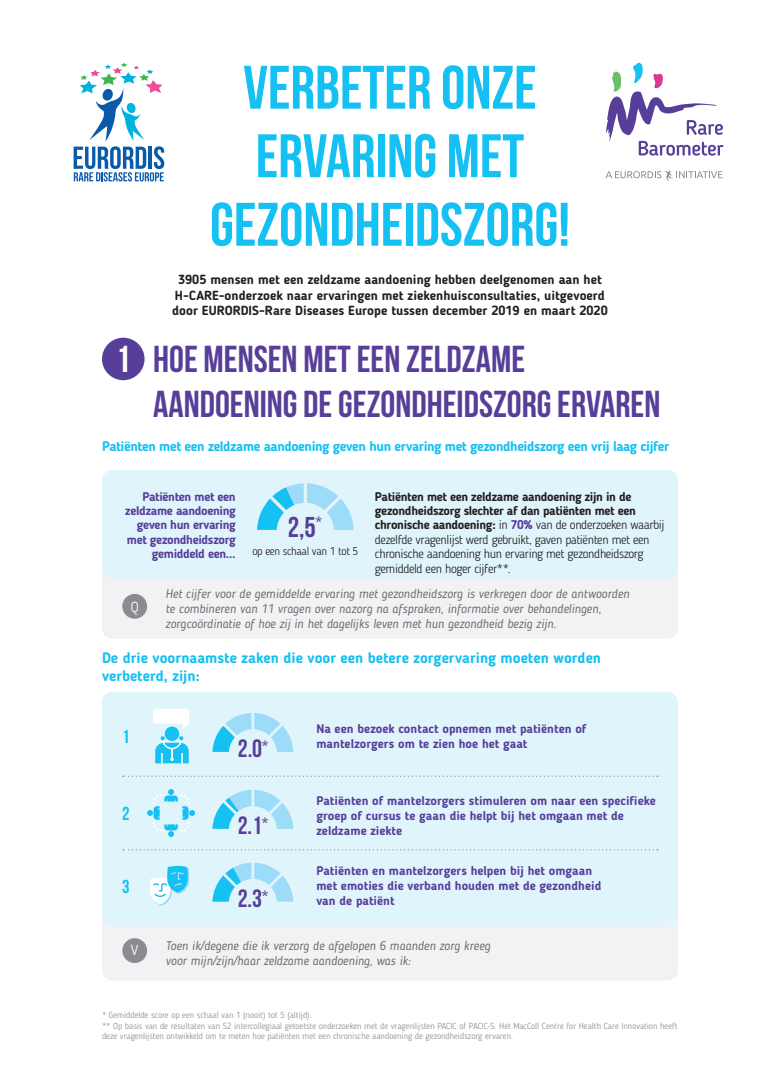
<style>
.page{position:relative;width:780px;height:1088px;background:#fff}
.page>*{position:absolute;margin:0;border:0;box-sizing:border-box;transform-origin:0 0}
.grand_titre{font:61.25px/68.5px "Bebas Neue";color:#15c0f2;text-align:center}
.titre_de_rubrique{font:37.5px/45px "Bebas Neue";color:#573e99}
.numéro_rubrique{font:37.5px "Bebas Neue";color:#fff}
.infog_chiffre_2{font:28.62px "Bebas Neue";color:#573e99}
.infog_chiffre_2-2{font:25px "Bebas Neue";color:#573e99}
.ordre{font:18.75px "Bebas Neue";color:#15c0f2}
.titre_bloc{font:700 15px/18px "Blogger Sans";color:#15c0f2}
.infog_chiffre_2-3{font:15px "Bebas Neue";color:#573e99}
.infog_texte{font:300 14.38px "Blogger Sans";color:#fff}
.titre_bloc-2{font:700 13.75px "Blogger Sans";letter-spacing:-.03em;color:#15c0f2}
.texte{font:700 13.12px/15.8px "Blogger Sans";color:#231f20;text-align:center}
.question{font:italic 12.5px/15px "Blogger Sans";color:#6c6d70}
.inter_violet{font:700 12.5px/15px "Blogger Sans";color:#573e99}
.introduit_réponse{font:300 12.5px/14.4px "Blogger Sans";letter-spacing:-.03em;color:#231f20}
.inter_violet-2{font:700 12.5px/14.4px "Blogger Sans";letter-spacing:-.03em;color:#573e99;text-align:right}
.complément_graphique{font:300 11.25px "Blogger Sans";letter-spacing:-.03em;color:#231f20}
.note_bas_de_page{font:300 8.75px/10.5px "Blogger Sans";color:#8a8c8f}
.s1{font-weight:700}
.s2{font-weight:700;color:#573e99}
</style>
<div class="page">
<svg style="left:74px;top:63px;width:90px;height:118px"></svg>
<svg style="left:605px;top:170px;width:117px;height:11px"></svg>
<svg style="left:606px;top:63px;width:117px;height:93px"></svg>
<div style="left:102px;top:338px;width:42px;height:42px;background:#573e99;border-radius:50%"></div>
<div style="left:102px;top:560px;width:576px;height:79px;background:#f1f2f3;border-radius:11px"></div>
<div style="left:102px;top:470px;width:576px;height:108px;background:#e0f4fc;border-radius:11px"></div>
<div style="left:122px;top:594px;width:25px;height:25px;background:#8a8c8f;border-radius:50%"></div>
<svg style="left:257px;top:483px;width:96px;height:47px"></svg>
<div style="left:102px;top:902px;width:576px;height:78px;background:#f1f2f3;border-radius:11px"></div>
<div style="left:122px;top:938px;width:25px;height:25px;background:#8a8c8f;border-radius:50%"></div>
<div style="left:102px;top:692px;width:576px;height:234px;background:#e0f4fc;border-radius:11px"></div>
<svg style="left:123px;top:775px;width:535px;height:2px"></svg>
<svg style="left:123px;top:849px;width:535px;height:1px"></svg>
<svg style="left:212px;top:713px;width:81px;height:39px"></svg>
<svg style="left:153px;top:709px;width:36px;height:20px"></svg>
<div style="left:165px;top:726px;width:14px;height:15px;background:#15c0f2;border-radius:50%"></div>
<svg style="left:155px;top:736px;width:34px;height:27px"></svg>
<svg style="left:212px;top:790px;width:81px;height:39px"></svg>
<svg style="left:147px;top:789px;width:48px;height:48px"></svg>
<svg style="left:150px;top:866px;width:39px;height:40px"></svg>
<svg style="left:212px;top:863px;width:81px;height:39px"></svg>
<p class="numéro_rubrique" style="left:116px;top:338px;width:16px">1</p>
<p class="grand_titre" style="left:210px;top:53px;width:361px">VERBETER ONZE<br>ERVARING MET<br>GEZONDHEIDSZORG!</p>
<p class="texte" style="left:172px;top:271px;width:437px">3905 mensen met een zeldzame aandoening hebben deelgenomen aan het<br>H-CARE-onderzoek naar ervaringen met ziekenhuisconsultaties, uitgevoerd door EURORDIS-Rare Diseases Europe tussen december 2019 en maart 2020</p>
<p class="titre_de_rubrique" style="left:153px;top:336px;width:509px">HOE MENSEN MET EEN ZELDZAME<br>AANDOENING DE GEZONDHEIDSZORG ERVAREN</p>
<p class="titre_bloc-2" style="left:102px;top:438px;width:569px">Patiënten met een zeldzame aandoening geven hun ervaring met gezondheidszorg een vrij laag cijfer</p>
<p class="inter_violet-2" style="left:125px;top:489px;width:112px">Patiënten met een zeldzame aandoening geven hun ervaring met gezondheidszorg gemiddeld een…</p>
<p class="infog_chiffre_2" style="left:288px;top:511px;width:35px">2,5<sup>*</sup></p>
<p class="complément_graphique" style="left:252px;top:545px;width:107px">op een schaal van 1 tot 5</p>
<p class="introduit_réponse" style="left:375px;top:489px;width:291px"><span class="s1">Patiënten met een zeldzame aandoening zijn in de gezondheidszorg slechter af dan patiënten met een chronische aandoening:</span> in <span class="s2">70%</span> van de onderzoeken waarbij dezelfde vragenlijst werd gebruikt, gaven patiënten met een chronische aandoening hun ervaring met gezondheidszorg gemiddeld een hoger cijfer**.</p>
<p class="question" style="left:166px;top:586px;width:465px">Het cijfer voor de gemiddelde ervaring met gezondheidszorg is verkregen door de antwoorden te combineren van 11 vragen over nazorg na afspraken, informatie over behandelingen, zorgcoördinatie of hoe zij in het dagelijks leven met hun gezondheid bezig zijn.</p>
<p class="titre_bloc" style="left:102px;top:649px;width:500px">De drie voornaamste zaken die voor een betere zorgervaring moeten worden verbeterd, zijn:</p>
<p class="inter_violet" style="left:316px;top:721px;width:272px">Na een bezoek contact opnemen met patiënten of mantelzorgers om te zien hoe het gaat</p>
<p class="infog_texte" style="left:131px;top:598px;width:9px">Q</p>
<p class="ordre" style="left:122px;top:726px;width:9px">1</p>
<p class="infog_chiffre_2-2" style="left:238px;top:735px;width:32px">2.O<sup>*</sup></p>
<p class="ordre" style="left:122px;top:803px;width:9px">2</p>
<p class="inter_violet" style="left:316px;top:793px;width:341px">Patiënten of mantelzorgers stimuleren om naar een specifieke groep of cursus te gaan die helpt bij het omgaan met de</p>
<p class="infog_chiffre_2-2" style="left:238px;top:812px;width:26px">2.1</p>
<p class="inter_violet" style="left:316px;top:823px;width:87px">zeldzame ziekte</p>
<p class="infog_chiffre_2-3" style="left:262px;top:814px;width:7px">*</p>
<p class="ordre" style="left:122px;top:876px;width:9px">3</p>
<p class="infog_texte" style="left:131px;top:941px;width:9px">V</p>
<p class="infog_chiffre_2-2" style="left:238px;top:885px;width:32px">2.3<sup>*</sup></p>
<p class="inter_violet" style="left:316px;top:863px;width:286px">Patiënten en mantelzorgers helpen bij het omgaan met emoties die verband houden met de gezondheid van de patiënt</p>
<p class="question" style="left:166px;top:937px;width:326px">Toen ik/degene die ik verzorg de afgelopen 6 maanden zorg kreeg voor mijn/zijn/haar zeldzame aandoening, was ik:</p>
<p class="note_bas_de_page" style="left:102px;top:1010px;width:211px">* Gemiddelde score op een schaal van 1 (nooit) tot 5 (altijd).</p>
<p class="note_bas_de_page" style="left:102px;top:1020px;width:577px">** Op basis van de resultaten van 52 intercollegiaal getoetste onderzoeken met de vragenlijsten PACIC of PACIC-S. Het MacColl Centre for Health Care Innovation heeft deze vragenlijsten ontwikkeld om te meten hoe patiënten met een chronische aandoening de gezondheidszorg ervaren.</p>
</div>
